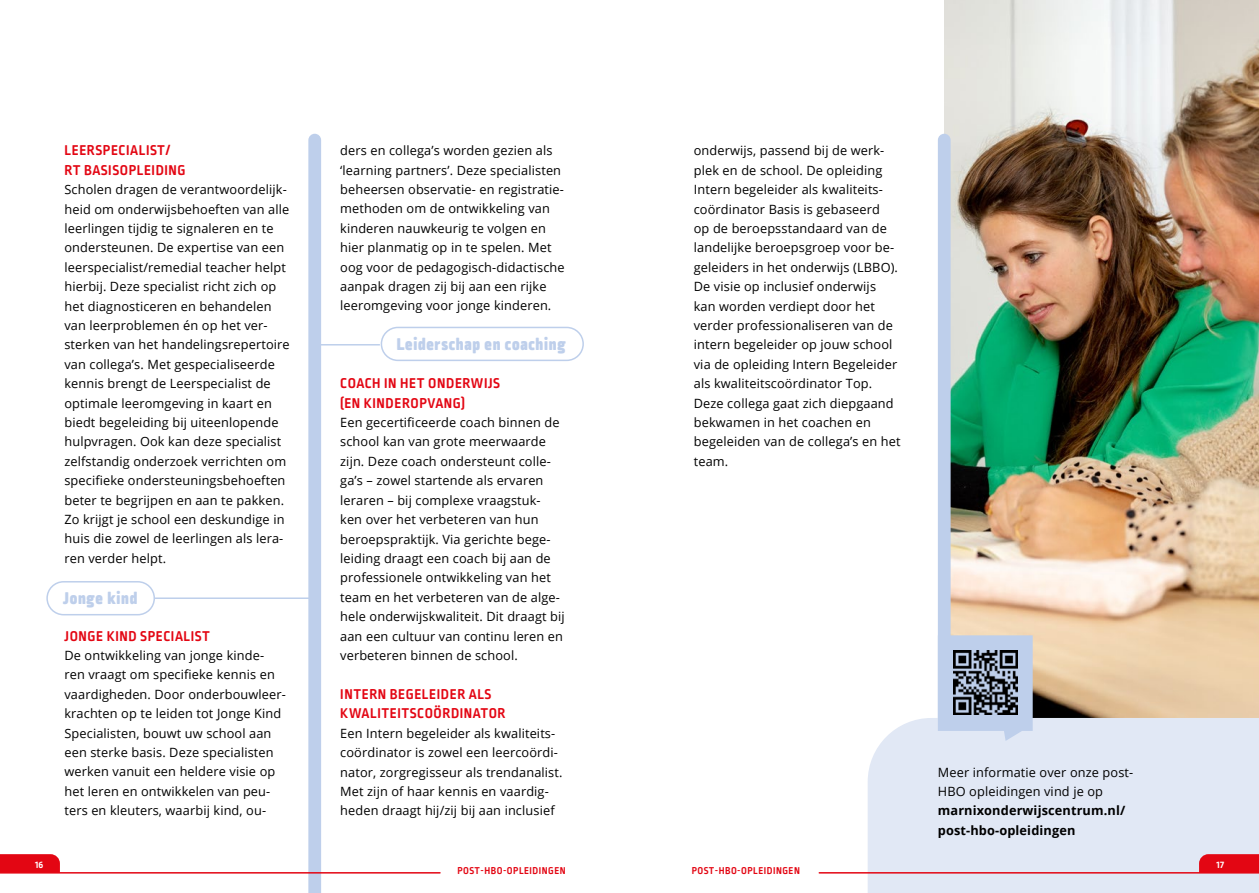
<style>
.page{position:relative;width:1259px;height:893px;background:#fff}
.page>*{position:absolute;margin:0;border:0;box-sizing:border-box;transform-origin:0 0}
.t1{font:900 18px "Ropa Soft Pro";letter-spacing:.04em;color:#becfeb}
.t2{font:700 15px/19.4px "Ropa Soft Pro";letter-spacing:.04em;color:#e30613}
.t3{font:12.75px/19.4px "Open Sans";letter-spacing:.01em;color:#000}
.t4{font:700 12.75px/19.4px "Open Sans";letter-spacing:.01em;color:#000}
.t5{font:700 10.5px "Ropa Soft Pro";letter-spacing:.05em;color:#e30613}
.t6{font:700 10.5px "Ropa Soft Pro";color:#fff}
</style>
<div class="page">
<hr style="left:155px;top:597px;width:160px;height:2px;background:#becfeb">
<div style="left:46px;top:581px;width:109px;height:34px;border:2px solid #becfeb;border-radius:16px"></div>
<hr style="left:316px;top:344px;width:64px;height:1px;background:#becfeb">
<div style="left:381px;top:327px;width:203px;height:34px;border:2px solid #becfeb;border-radius:16px"></div>
<img style="left:944px;top:0;width:315px;height:718px">
<svg style="left:308px;top:134px;width:13px;height:759px;background:#bfd0eb"></svg>
<div style="left:868px;top:718px;width:391px;height:175px;background:#e1e8f5"></div>
<img style="left:938px;top:134px;width:94px;height:759px">
<svg style="left:949px;top:646px;width:72px;height:73px"></svg>
<img style="left:953px;top:650px;width:64px;height:64px">
<svg style="left:1199px;top:854px;width:60px;height:18px"></svg>
<svg style="left:0;top:854px;width:60px;height:18px"></svg>
<hr style="left:819px;top:872px;width:440px;height:2px;background:#e30613">
<hr style="left:0;top:872px;width:440px;height:2px;background:#e30613">
<p class="t2" style="left:65px;top:141px;width:123px">LEERSPECIALIST/<br>RT BASISOPLEIDING</p>
<p class="t3" style="left:64px;top:179px;width:227px">Scholen dragen de verantwoordelijk&shy;heid om onderwijsbehoeften van alle leerlingen tijdig te signaleren en te ondersteunen. De expertise van een leerspecialist/remedial teacher helpt hierbij. Deze specialist richt zich op het diagnosticeren en behandelen van leerproblemen én op het ver&shy;sterken van het handelingsrepertoire van collega’s. Met gespecialiseerde kennis brengt de Leerspecialist de optimale leeromgeving in kaart en biedt begeleiding bij uiteenlopende hulpvragen. Ook kan deze specialist zelfstandig onderzoek verrichten om specifieke ondersteuningsbehoeften beter te begrijpen en aan te pakken.<br>Zo krijgt je school een deskundige in huis die zowel de leerlingen als lera&shy;ren verder helpt.</p>
<h1 class="t1" style="left:63px;top:587px;width:76px">Jonge kind</h1>
<p class="t2" style="left:65px;top:627px;width:147px">JONGE KIND SPECIALIST</p>
<p class="t3" style="left:64px;top:645px;width:223px">De ontwikkeling van jonge kinde&shy;ren vraagt om specifieke kennis en vaardigheden. Door onderbouwleer&shy;krachten op te leiden tot Jonge Kind Specialisten, bouwt uw school aan een sterke basis. Deze specialisten werken vanuit een heldere visie op het leren en ontwikkelen van peu&shy;ters en kleuters, waarbij kind, ou-</p>
<p class="t3" style="left:340px;top:141px;width:226px">ders en collega’s worden gezien als ‘learning partners’. Deze specialisten beheersen observatie- en registratie&shy;methoden om de ontwikkeling van kinderen nauwkeurig te volgen en hier planmatig op in te spelen. Met oog voor de pedagogisch-didactische aanpak dragen zij bij aan een rijke leeromgeving voor jonge kinderen.</p>
<h1 class="t1" style="left:397px;top:333px;width:170px">Leiderschap en coaching</h1>
<p class="t2" style="left:340px;top:374px;width:161px">COACH IN HET ONDERWIJS (EN KINDEROPVANG)</p>
<p class="t3" style="left:340px;top:412px;width:226px">Een gecertificeerde coach binnen de school kan van grote meerwaarde zijn. Deze coach ondersteunt colle&shy;ga’s – zowel startende als ervaren leraren – bij complexe vraagstuk&shy;ken over het verbeteren van hun beroepspraktijk. Via gerichte bege&shy;leiding draagt een coach bij aan de professionele ontwikkeling van het team en het verbeteren van de alge&shy;hele onderwijskwaliteit. Dit draagt bij aan een cultuur van continu leren en verbeteren binnen de school.</p>
<p class="t2" style="left:340px;top:685px;width:167px">INTERN BEGELEIDER ALS<br>KWALITEITSCOÖRDINATOR</p>
<p class="t3" style="left:340px;top:723px;width:224px">Een Intern begeleider als kwaliteits&shy;coördinator is zowel een leercoördi&shy;nator, zorgregisseur als trendanalist.<br>Met zijn of haar kennis en vaardig&shy;heden draagt hij/zij bij aan inclusief</p>
<p class="t3" style="left:694px;top:141px;width:208px">onderwijs, passend bij de werk&shy;plek en de school. De opleiding<br>Intern begeleider als kwaliteits&shy;coördinator Basis is gebaseerd<br>op de beroepsstandaard van de landelijke beroepsgroep voor be&shy;geleiders in het onderwijs (LBBO).<br>De visie op inclusief onderwijs kan worden verdiept door het verder professionaliseren van de intern begeleider op jouw school via de opleiding Intern Begeleider als kwaliteitscoördinator Top.<br>Deze collega gaat zich diepgaand bekwamen in het coachen en begeleiden van de collega’s en het team.</p>
<p class="t3" style="left:938px;top:762px;width:197px">Meer informatie over onze post-<br>HBO opleidingen vind je op</p>
<p class="t4" style="left:938px;top:801px;width:189px">marnixonderwijscentrum.nl/ post-hbo-opleidingen</p>
<p class="t6" style="left:35px;top:858px;width:10px">16</p>
<p class="t6" style="left:1216px;top:858px;width:9px">17</p>
<p class="t5" style="left:457px;top:864px;width:110px">POST-HBO-OPLEIDINGEN</p>
<p class="t5" style="left:692px;top:864px;width:110px">POST-HBO-OPLEIDINGEN</p>
</div>
